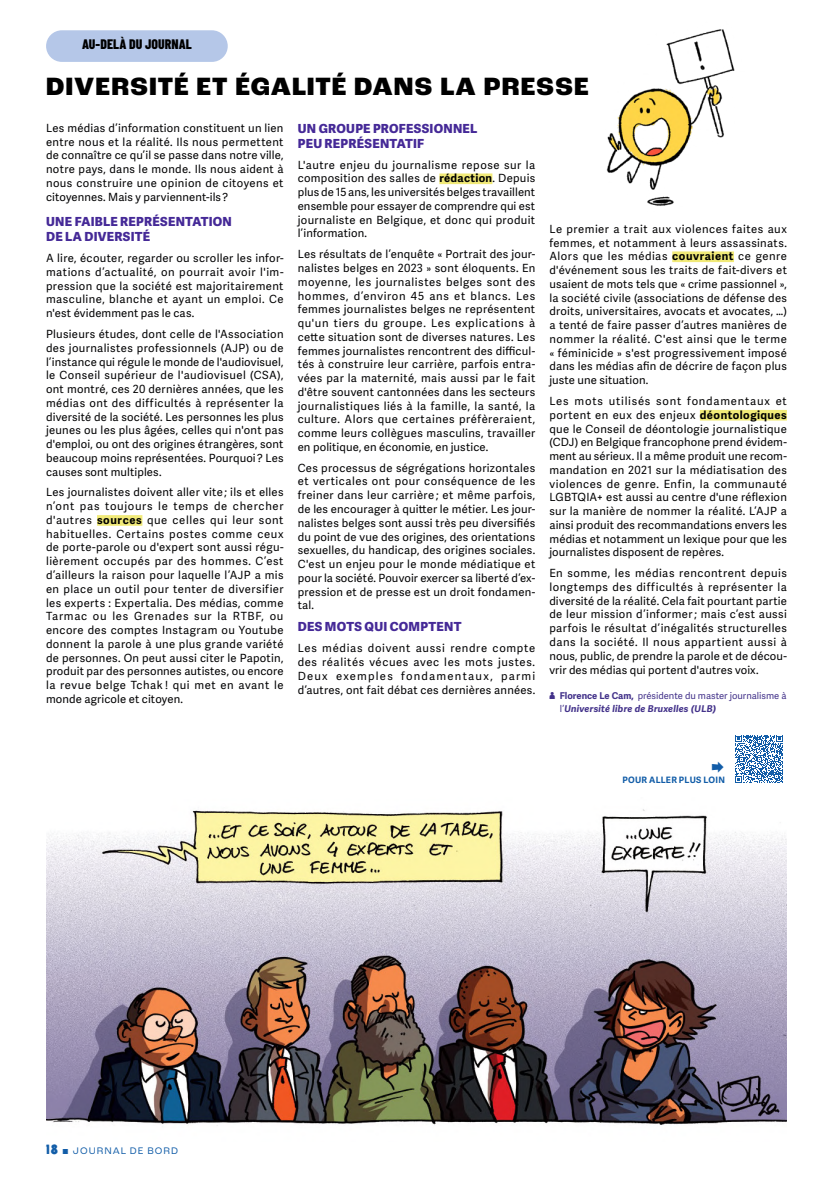
<style>
.page{position:relative;width:833px;height:1188px;background:#fff}
.page>*{position:absolute;margin:0;border:0;box-sizing:border-box;transform-origin:0 0}
.t1{font:800 26.25px "Roc Grotesk";letter-spacing:.04em;color:#000}
.t2{font:25.25px "Adelle Sans";color:#125da8}
.t3{font:800 13.75px "Barlow Condensed";letter-spacing:.005em;color:#000}
.t4{font:800 12.5px/15px "Adelle Sans";letter-spacing:.02em;color:#452997}
.t5{font:11.25px/13.8px "Adelle Sans";letter-spacing:.015em;color:#020203;text-align:justify}
.t6{font:10px "Roc Grotesk";letter-spacing:.1em;color:#125da8}
.t7{font:9.38px/12.5px "Adelle Sans";color:#43328a}
.t8{font:700 8.75px "Adelle Sans";letter-spacing:.025em;color:#125da8}
.s1{font-weight:700;color:#000}
.s2{font-size:11.25px}
.s3{font-weight:700}
.s4{font-weight:700;font-style:italic}
.s5{font-family:"Chillow";font-size:12.5px}
.s6{font-family:"Adelle Sans Cnd"}
</style>
<div class="page">
<div style="left:97px;top:515px;width:45px;height:10px;background:#f1ea78"></div>
<div style="left:439px;top:173px;width:53px;height:11px;background:#f1ea78"></div>
<div style="left:672px;top:251px;width:62px;height:11px;background:#f1ea78"></div>
<div style="left:700px;top:410px;width:87px;height:10px;background:#f1ea78"></div>
<img style="left:46px;top:809px;width:741px;height:317px">
<hr style="left:832px;top:861px;width:1px;height:326px;background:#43328a">
<svg style="left:735px;top:735px;width:48px;height:48px"></svg>
<img style="left:606px;top:29px;width:129px;height:177px">
<div style="left:46px;top:30px;width:182px;height:32px;background:#b5c7e8;border-radius:16px"></div>
<p class="t3" style="left:82px;top:34px;width:111px">AU-DELÀ DU JOURNAL</p>
<h1 class="t1" style="left:46px;top:70px;width:544px">DIVERSITÉ ET ÉGALITÉ DANS LA PRESSE</h1>
<p class="t5" style="left:46px;top:121px;width:239px">Les médias d’information constituent un lien entre nous et la réalité. Ils nous permettent de connaître ce qu’il se passe dans notre ville, notre pays, dans le monde. Ils nous aident à nous construire une opinion de citoyens et citoyennes. Mais y parviennent-ils ?</p>
<p class="t4" style="left:46px;top:214px;width:187px">UNE FAIBLE REPRÉSENTATION<br>DE LA DIVERSITÉ</p>
<p class="t5" style="left:46px;top:251px;width:239px">A lire, écouter, regarder ou scroller les infor&shy;mations d’actualité, on pourrait avoir l'im&shy;pression que la société est majoritairement masculine, blanche et ayant un emploi. Ce n'est évidemment pas le cas.</p>
<p class="t5" style="left:46px;top:327px;width:239px">Plusieurs études, dont celle de l'Association des journalistes professionnels (AJP) ou de l’instance qui régule le monde de l'audiovisuel, le Conseil supérieur de l'audiovisuel (CSA), ont montré, ces 20 dernières années, que les médias ont des difficultés à représenter la diversité de la société. Les personnes les plus jeunes ou les plus âgées, celles qui n'ont pas d'emploi, ou ont des origines étrangères, sont beaucoup moins représentées. Pourquoi ? Les causes sont multiples.</p>
<p class="t5" style="left:46px;top:486px;width:239px">Les journalistes doivent aller vite ; ils et elles n’ont pas toujours le temps de chercher d'autres <span class="s1">sources</span> que celles qui leur sont habituelles. Certains postes comme ceux de porte-parole ou d'expert sont aussi régu&shy;lièrement occupés par des hommes. C’est d’ailleurs la raison pour laquelle l’AJP a mis en place un outil pour tenter de diversifier les experts : Expertalia. Des médias, comme Tarmac ou les Grenades sur la RTBF, ou encore des comptes Instagram ou Youtube donnent la parole à une plus grande variété de personnes. On peut aussi citer le Papotin, produit par des personnes autistes, ou encore la revue belge Tchak ! qui met en avant le monde agricole et citoyen.</p>
<p class="t4" style="left:298px;top:121px;width:181px">UN GROUPE PROFESSIONNEL<br>PEU REPRÉSENTATIF</p>
<p class="t5" style="left:298px;top:158px;width:239px">L'autre enjeu du journalisme repose sur la composition des salles de <span class="s1">rédaction</span>. Depuis plus de 15 ans, les universités belges travaillent ensemble pour essayer de comprendre qui est journaliste en Belgique, et donc qui produit l’information.</p>
<p class="t5" style="left:298px;top:248px;width:239px">Les résultats de l’enquête « Portrait des jour&shy;nalistes belges en 2023 » sont éloquents. En moyenne, les journalistes belges sont des hommes, d’environ 45 ans et blancs. Les femmes journalistes belges ne représentent qu'un tiers du groupe. Les explications à cette situation sont de diverses natures. Les femmes journalistes rencontrent des difficul&shy;tés à construire leur carrière, parfois entra&shy;vées par la maternité, mais aussi par le fait d'être souvent cantonnées dans les secteurs journalistiques liés à la famille, la santé, la culture. Alors que certaines préfèreraient, comme leurs collègues masculins, travailler en politique, en économie, en justice.</p>
<p class="t5" style="left:298px;top:461px;width:239px">Ces processus de ségrégations horizontales et verticales ont pour conséquence de les freiner dans leur carrière ; et même parfois, de les encourager à quitter le métier. Les jour&shy;nalistes belges sont aussi très peu diversifiés du point de vue des origines, des orientations sexuelles, du handicap, des origines sociales.<br>C'est un enjeu pour le monde médiatique et pour la société. Pouvoir exercer sa liberté d’ex&shy;pression et de presse est un droit fondamen&shy;tal.</p>
<p class="t4" style="left:298px;top:619px;width:165px">DES MOTS QUI COMPTENT</p>
<p class="t5" style="left:298px;top:641px;width:239px">Les médias doivent aussi rendre compte des réalités vécues avec les mots justes.<br>Deux exemples fondamentaux, parmi d’autres, ont fait débat ces dernières années.</p>
<p class="t5" style="left:549px;top:222px;width:239px">Le premier a trait aux violences faites aux femmes, et notamment à leurs assassinats.<br>Alors que les médias <span class="s1">couvraient</span> ce genre d'événement sous les traits de fait-divers et usaient de mots tels que « crime passionnel », la société civile (associations de défense des droits, universitaires, avocats et avocates, …) a tenté de faire passer d’autres manières de nommer la réalité. C'est ainsi que le terme « féminicide » s'est progressivement imposé dans les médias afin de décrire de façon plus juste une situation.</p>
<p class="t5" style="left:549px;top:394px;width:239px">Les mots utilisés sont fondamentaux et portent en eux des enjeux <span class="s1">déontologiques </span>que le Conseil de déontologie journalistique (CDJ) en Belgique francophone prend évidem&shy;ment au sérieux. Il a même produit une recom&shy;mandation en 2021 sur la médiatisation des violences de genre. Enfin, la communauté LGBTQIA+ est aussi au centre d'une réflexion sur la manière de nommer la réalité. L’AJP a ainsi produit des recommandations envers les médias et notamment un lexique pour que les journalistes disposent de repères.</p>
<p class="t5" style="left:549px;top:566px;width:239px">En somme, les médias rencontrent depuis longtemps des difficultés à représenter la diversité de la réalité. Cela fait pourtant partie de leur mission d’informer ; mais c’est aussi parfois le résultat d’inégalités structurelles dans la société. Il nous appartient aussi à nous, public, de prendre la parole et de décou&shy;vrir des médias qui portent d'autres voix.</p>
<p class="t7" style="left:560px;top:690px;width:228px;text-indent:-11px"><span class="s2">j</span> <span class="s3">Florence Le Cam,</span> présidente du master journalisme à l’<span class="s4">Université libre de Bruxelles (ULB)</span></p>
<h2 class="t2" style="left:710px;top:749px;width:16px">➡</h2>
<p class="t8" style="left:622px;top:774px;width:104px">POUR ALLER PLUS LOIN</p>
<p class="t6" style="left:46px;top:1144px;width:134px"><span class="s5">18</span> <span class="s6">a</span> JOURNAL DE BORD</p>
</div>
